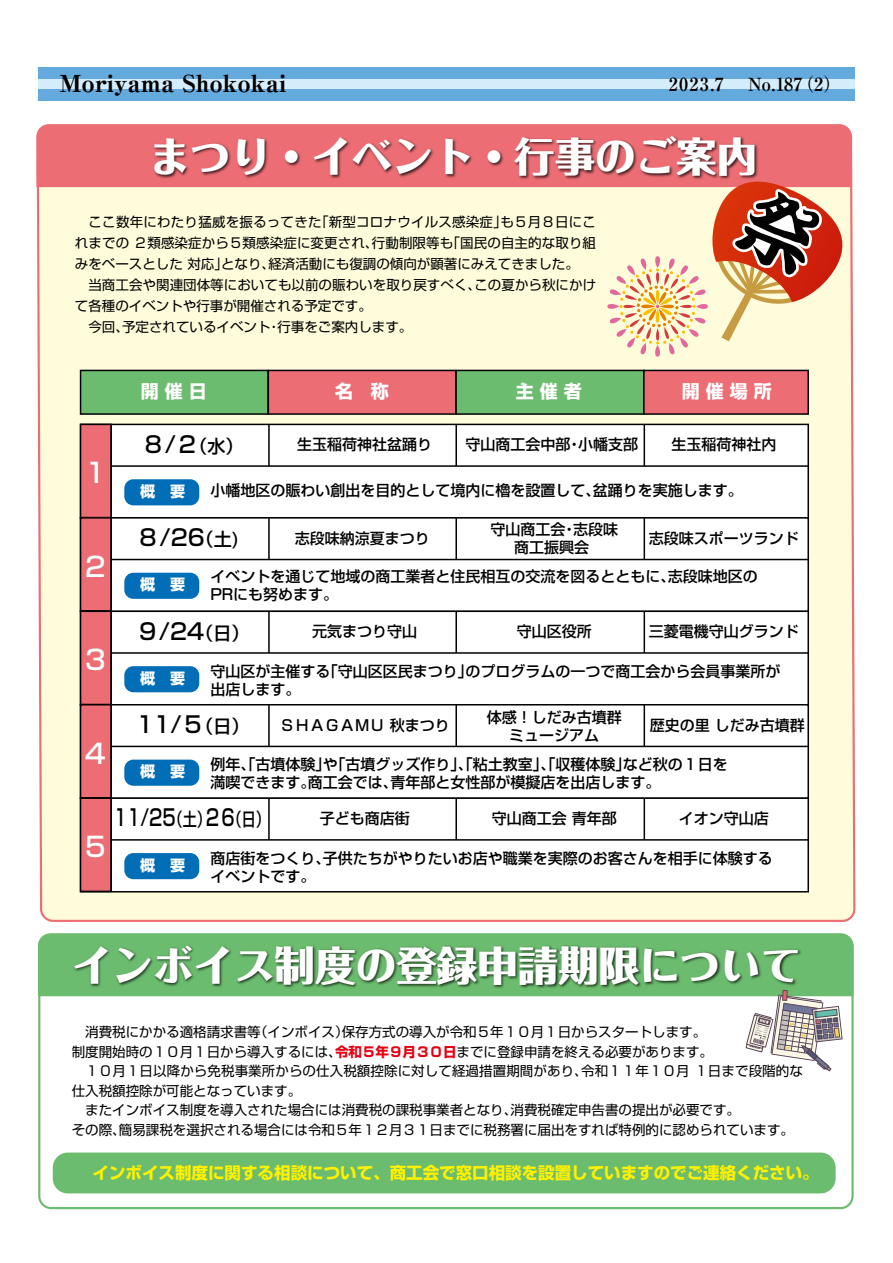
<style>
.page{position:relative;width:893px;height:1263px;background:#fff}
.page>*{position:absolute;margin:0;border:0;box-sizing:border-box;transform-origin:0 0}
.t1{font:800 40.5px "Folk Pro";color:#fff}
.t2{font:500 27px "Shin Go Pro";color:#fff}
.t3{font:800 23.4px "Ryumin Pro";color:#000}
.t4{font:500 22.5px "Shin Go Pro";color:#000}
.t5{font:500 22.5px "Shin Go Pro";color:#000;scale:.78 1}
.t6{font:700 18px "Ryumin Pro";letter-spacing:.04em;color:#000}
.t7{font:700 18px "Shin Go Pro";color:#fff}
.t8{font:700 16.5px "Shin Go Pro";color:#fff100}
.t9{font:500 15px/18px "Shin Go Pro";color:#000}
.t10{font:700 15px "Shin Go Pro";color:#fff}
.t11{font:13.5px/21px "Shin Go Pro";color:#000}
.s1{font-size:18px}
.s2{font-weight:700;color:#e60012}
</style>
<div class="page">
<div style="left:37px;top:137px;width:818px;height:785px;background:#fffcdb"></div>
<svg style="left:38px;top:943px;width:816px;height:266px"></svg>
<svg style="left:38px;top:933px;width:815px;height:63px;background:#6dbd70"></svg>
<div style="left:36px;top:124px;width:816px;height:63px;background:#ec6d74"></div>
<img style="left:147px;top:133px;width:616px;height:53px">
<div style="left:53px;top:1152px;width:783px;height:41px;background:#6bbc6e;border-radius:15px"></div>
<svg style="left:745px;top:990px;width:98px;height:81px"></svg>
<img style="left:70px;top:943px;width:751px;height:52px">
<div style="left:81px;top:370px;width:187px;height:44px;background:#6bbc6e"></div>
<div style="left:80px;top:370px;width:189px;height:45px;border:2px solid #000"></div>
<div style="left:268px;top:370px;width:188px;height:44px;background:#ec6d74"></div>
<div style="left:268px;top:370px;width:189px;height:45px;border:2px solid #000"></div>
<div style="left:456px;top:370px;width:188px;height:44px;background:#6bbc6e"></div>
<div style="left:455px;top:370px;width:190px;height:45px;border:2px solid #000"></div>
<div style="left:644px;top:370px;width:164px;height:44px;background:#ec6d74"></div>
<div style="left:643px;top:370px;width:166px;height:45px;border:2px solid #000"></div>
<div style="left:81px;top:424px;width:727px;height:94px;background:#fff"></div>
<div style="left:80px;top:424px;width:729px;height:95px;border:2px solid #000"></div>
<div style="left:124px;top:479px;width:75px;height:26px;background:#036eb8;border-radius:9px"></div>
<hr style="left:268px;top:425px;width:2px;height:41px;background:#000">
<hr style="left:455px;top:425px;width:2px;height:41px;background:#000">
<hr style="left:644px;top:425px;width:1px;height:41px;background:#000">
<hr style="left:81px;top:465px;width:728px;height:2px;background:#000">
<div style="left:81px;top:424px;width:30px;height:94px;background:#ec6d74"></div>
<div style="left:80px;top:424px;width:32px;height:94px;border:2px solid #000"></div>
<hr style="left:110px;top:424px;width:2px;height:94px;background:#000">
<div style="left:81px;top:518px;width:727px;height:93px;background:#fff"></div>
<div style="left:80px;top:517px;width:729px;height:95px;border:2px solid #000"></div>
<div style="left:124px;top:573px;width:75px;height:26px;background:#036eb8;border-radius:9px"></div>
<hr style="left:268px;top:518px;width:2px;height:41px;background:#000">
<hr style="left:455px;top:518px;width:2px;height:41px;background:#000">
<hr style="left:644px;top:518px;width:1px;height:41px;background:#000">
<hr style="left:81px;top:559px;width:728px;height:1px;background:#000">
<div style="left:81px;top:518px;width:30px;height:93px;background:#ec6d74"></div>
<div style="left:80px;top:517px;width:32px;height:95px;border:2px solid #000"></div>
<hr style="left:110px;top:518px;width:2px;height:93px;background:#000">
<div style="left:81px;top:611px;width:727px;height:94px;background:#fff"></div>
<div style="left:80px;top:610px;width:729px;height:96px;border:2px solid #000"></div>
<div style="left:124px;top:666px;width:75px;height:26px;background:#036eb8;border-radius:9px"></div>
<hr style="left:268px;top:612px;width:2px;height:41px;background:#000">
<hr style="left:455px;top:612px;width:2px;height:41px;background:#000">
<hr style="left:644px;top:612px;width:1px;height:41px;background:#000">
<hr style="left:81px;top:652px;width:728px;height:2px;background:#000">
<div style="left:81px;top:611px;width:30px;height:93px;background:#ec6d74"></div>
<div style="left:80px;top:610px;width:32px;height:95px;border:2px solid #000"></div>
<hr style="left:110px;top:611px;width:2px;height:94px;background:#000">
<div style="left:81px;top:705px;width:727px;height:93px;background:#fff"></div>
<div style="left:80px;top:704px;width:729px;height:95px;border:2px solid #000"></div>
<div style="left:124px;top:760px;width:75px;height:26px;background:#036eb8;border-radius:9px"></div>
<hr style="left:268px;top:705px;width:2px;height:41px;background:#000">
<hr style="left:455px;top:705px;width:2px;height:41px;background:#000">
<hr style="left:644px;top:705px;width:1px;height:41px;background:#000">
<hr style="left:81px;top:746px;width:728px;height:1px;background:#000">
<div style="left:81px;top:705px;width:30px;height:93px;background:#ec6d74"></div>
<div style="left:80px;top:704px;width:32px;height:95px;border:2px solid #000"></div>
<hr style="left:110px;top:705px;width:2px;height:93px;background:#000">
<div style="left:81px;top:798px;width:727px;height:94px;background:#fff"></div>
<div style="left:80px;top:797px;width:729px;height:95px;border:2px solid #000"></div>
<div style="left:124px;top:853px;width:75px;height:26px;background:#036eb8;border-radius:9px"></div>
<hr style="left:268px;top:799px;width:2px;height:41px;background:#000">
<hr style="left:455px;top:799px;width:2px;height:41px;background:#000">
<hr style="left:644px;top:799px;width:1px;height:41px;background:#000">
<hr style="left:81px;top:839px;width:728px;height:2px;background:#000">
<div style="left:81px;top:798px;width:30px;height:93px;background:#ec6d74"></div>
<div style="left:80px;top:797px;width:32px;height:95px;border:2px solid #000"></div>
<hr style="left:110px;top:798px;width:2px;height:94px;background:#000">
<svg style="left:607px;top:182px;width:246px;height:175px;background:#e5c0a2"></svg>
<div style="left:38px;top:74px;width:817px;height:21px;background:#d3edfb"></div>
<div style="left:38px;top:90px;width:817px;height:11px;background:#65aadd"></div>
<div style="left:38px;top:68px;width:817px;height:11px;background:#65aadd"></div>
<h3 class="t3" style="left:60px;top:64px;width:228px">Moriyama Shokokai</h3>
<h3 class="t6" style="left:669px;top:70px;width:57px">2023.7</h3>
<h3 class="t6" style="left:748px;top:70px;width:95px">No.187（2）</h3>
<h1 class="t1" style="left:150px;top:122px;width:609px">まつり・イベント・行事のご案内</h1>
<p class="t11" style="left:75px;top:210px;width:523px">　ここ数年にわたり猛威を振るってきた「新型コロナウイルス感染症」も５月８日にこれまでの ２類感染症から５類感染症に変更され、行動制限等も「国民の自主的な取り組みをベースとした 対応」となり、経済活動にも復調の傾向が顕著にみえてきました。<br>　当商工会や関連団体等においても以前の賑わいを取り戻すべく、この夏から秋にかけて各種のイベントや行事が開催される予定です。　<br>　今回、予定されているイベント・行事をご案内します。</p>
<h3 class="t7" style="left:141px;top:376px;width:67px">開 催 日</h3>
<h3 class="t7" style="left:335px;top:376px;width:55px">名　称</h3>
<h3 class="t7" style="left:516px;top:376px;width:67px">主 催 者</h3>
<h3 class="t7" style="left:682px;top:376px;width:91px">開 催 場 所</h3>
<h2 class="t2" style="left:85px;top:451px;width:22px">1</h2>
<h2 class="t2" style="left:85px;top:544px;width:22px">2</h2>
<h2 class="t2" style="left:85px;top:638px;width:22px">3</h2>
<h2 class="t2" style="left:85px;top:731px;width:22px">4</h2>
<h2 class="t2" style="left:85px;top:825px;width:22px">5</h2>
<h3 class="t4" style="left:142px;top:426px;width:103px">８/２<span class="s1">（水）</span></h3>
<p class="t9" style="left:210px;top:480px;width:534px">小幡地区の賑わい創出を目的として境内に櫓を設置して、盆踊りを実施します。</p>
<p class="t9" style="left:297px;top:434px;width:136px">生玉稲荷神社盆踊り</p>
<p class="t9" style="left:465px;top:434px;width:174px">守山商工会中部・小幡支部</p>
<p class="t9" style="left:671px;top:434px;width:107px">生玉稲荷神社内</p>
<p class="t10" style="left:140px;top:479px;width:46px">概　要</p>
<p class="t9" style="left:295px;top:527px;width:137px">志段味納涼夏まつり</p>
<p class="t9" style="left:490px;top:519px;width:129px;text-align:center">守山商工会・志段味商工振興会</p>
<p class="t9" style="left:649px;top:527px;width:151px">志段味スポーツランド</p>
<h3 class="t4" style="left:137px;top:519px;width:104px">８/26<span class="s1">（土)</span></h3>
<p class="t9" style="left:210px;top:565px;width:549px">イベントを通じて地域の商工業者と住民相互の交流を図るとともに、志段味地区の<br>PRにも努めます。</p>
<p class="t10" style="left:140px;top:573px;width:46px">概　要</p>
<h3 class="t4" style="left:136px;top:612px;width:114px">９/24<span class="s1">（日）</span></h3>
<p class="t9" style="left:210px;top:661px;width:571px">守山区が主催する「守山区区民まつり」のプログラムの一つで商工会から会員事業所が出店します。</p>
<p class="t9" style="left:312px;top:621px;width:106px">元気まつり守山</p>
<p class="t9" style="left:517px;top:621px;width:76px">守山区役所</p>
<p class="t9" style="left:649px;top:621px;width:151px">三菱電機守山グランド</p>
<p class="t10" style="left:140px;top:666px;width:46px">概　要</p>
<p class="t9" style="left:280px;top:714px;width:171px">ＳＨＡＧＡＭＵ 秋まつり</p>
<p class="t9" style="left:487px;top:707px;width:136px;text-align:center">体感！しだみ古墳群ミュージアム</p>
<p class="t9" style="left:650px;top:714px;width:156px">歴史の里 しだみ古墳群</p>
<h3 class="t4" style="left:136px;top:706px;width:114px">11/５<span class="s1">（日）</span></h3>
<p class="t9" style="left:210px;top:753px;width:519px">例年、「古墳体験」や「古墳グッズ作り」、「粘土教室」、「収穫体験」など秋の１日を満喫できます。商工会では、青年部と女性部が模擬店を出店します。</p>
<p class="t10" style="left:140px;top:760px;width:46px">概　要</p>
<h3 class="t5" style="left:114px;top:799px;width:202px">11/25<span class="s1">（土）</span>２6<span class="s1">（日）</span></h3>
<p class="t9" style="left:210px;top:847px;width:564px">商店街をつくり、子供たちがやりたいお店や職業を実際のお客さんを相手に体験するイベントです。</p>
<p class="t9" style="left:320px;top:808px;width:91px">子ども商店街</p>
<p class="t9" style="left:492px;top:808px;width:126px">守山商工会 青年部</p>
<p class="t9" style="left:679px;top:808px;width:92px">イオン守山店</p>
<p class="t10" style="left:140px;top:853px;width:46px">概　要</p>
<h1 class="t1" style="left:72px;top:931px;width:731px">インボイス制度の登録申請期限について</h1>
<p class="t11" style="left:72px;top:1020px;width:733px;line-height:19.5px">　消費税にかかる適格請求書等（インボイス）保存方式の導入が令和５年１０月１日からスタートします。<br>制度開始時の１０月１日から導入するには、<span class="s2">令和５年９月３０日</span>までに登録申請を終える必要があります。<br>　１０月１日以降から免税事業所からの仕入税額控除に対して経過措置期間があり、令和１１年１０月 １日まで段階的な仕入税額控除が可能となっています。<br>　またインボイス制度を導入された場合には消費税の課税事業者となり、消費税確定申告書の提出が必要です。<br>その際、簡易課税を選択される場合には令和５年１２月３１日までに税務署に届出をすれば特例的に認められています。</p>
<p class="t8" style="left:93px;top:1160px;width:727px">インボイス制度に関する相談について、商工会で窓口相談を設置していますのでご連絡ください。</p>
</div>
